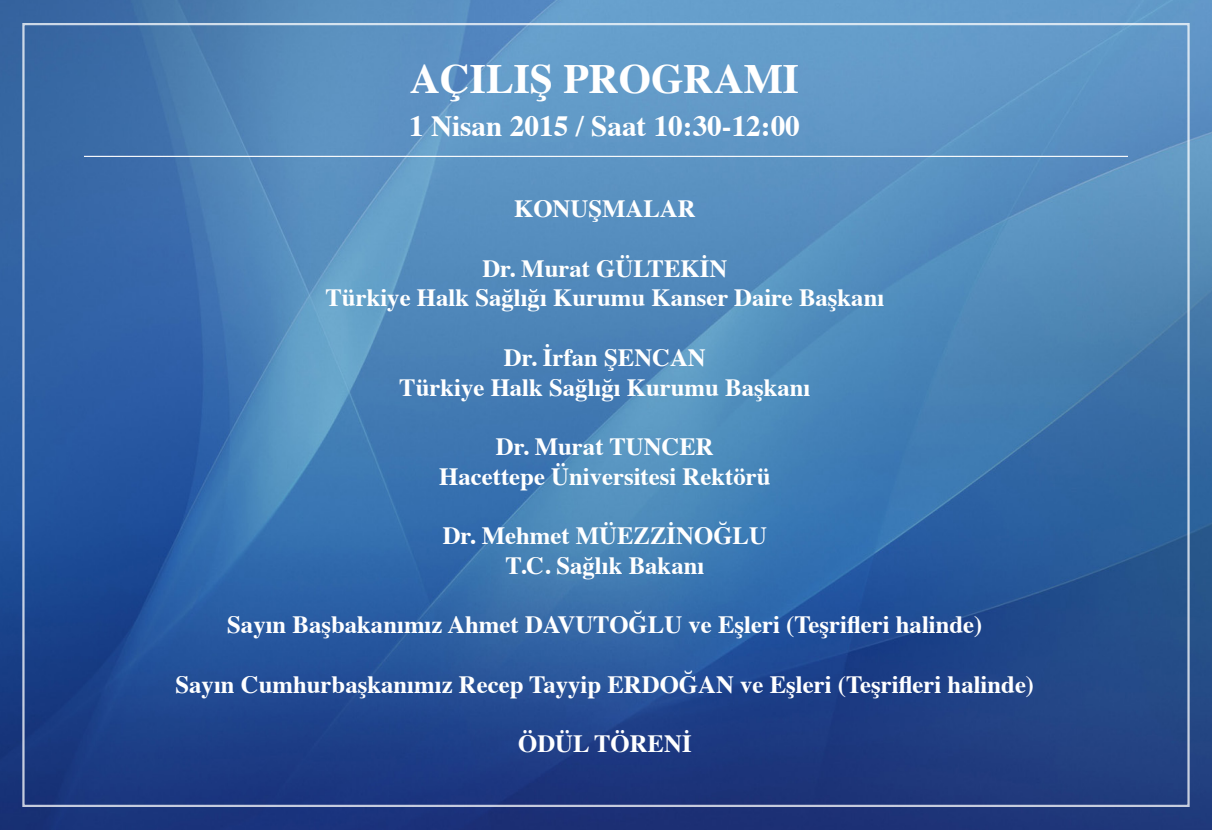
<style>
.page{position:relative;width:1212px;height:830px;background:#fff}
.page>*{position:absolute;margin:0;border:0;box-sizing:border-box;transform-origin:0 0}
.t1{font:700 41.62px "Times";color:#fff}
.t2{font:700 29.25px "Times";color:#fff}
.t3{font:700 24.75px "Times";color:#fff}
</style>
<div class="page">
<img style="left:0;top:0;width:1212px;height:829px">
<hr style="left:84px;top:156px;width:1044px;height:1px;background:#fff">
<p class="t1" style="left:410px;top:39px;width:391px">AÇILIŞ PROGRAMI</p>
<p class="t2" style="left:409px;top:98px;width:392px">1 Nisan 2015 / Saat 10:30-12:00</p>
<p class="t3" style="left:514px;top:185px;width:183px">KONUŞMALAR</p>
<p class="t3" style="left:482px;top:244px;width:247px">Dr. Murat GÜLTEKİN</p>
<p class="t3" style="left:325px;top:274px;width:560px">Türkiye Halk Sağlığı Kurumu Kanser Daire Başkanı</p>
<p class="t3" style="left:504px;top:333px;width:203px">Dr. İrfan ŞENCAN</p>
<p class="t3" style="left:399px;top:363px;width:413px">Türkiye Halk Sağlığı Kurumu Başkanı</p>
<p class="t3" style="left:496px;top:422px;width:219px">Dr. Murat TUNCER</p>
<p class="t3" style="left:439px;top:452px;width:333px">Hacettepe Üniversitesi Rektörü</p>
<p class="t3" style="left:443px;top:512px;width:326px">Dr. Mehmet MÜEZZİNOĞLU</p>
<p class="t3" style="left:505px;top:541px;width:200px">T.C. Sağlık Bakanı</p>
<p class="t3" style="left:227px;top:601px;width:757px">Sayın Başbakanımız Ahmet DAVUTOĞLU ve Eşleri (Teşrifleri halinde)</p>
<p class="t3" style="left:175px;top:660px;width:860px">Sayın Cumhurbaşkanımız Recep Tayyip ERDOĞAN ve Eşleri (Teşrifleri halinde)</p>
<p class="t3" style="left:518px;top:719px;width:175px">ÖDÜL TÖRENİ</p>
</div>
